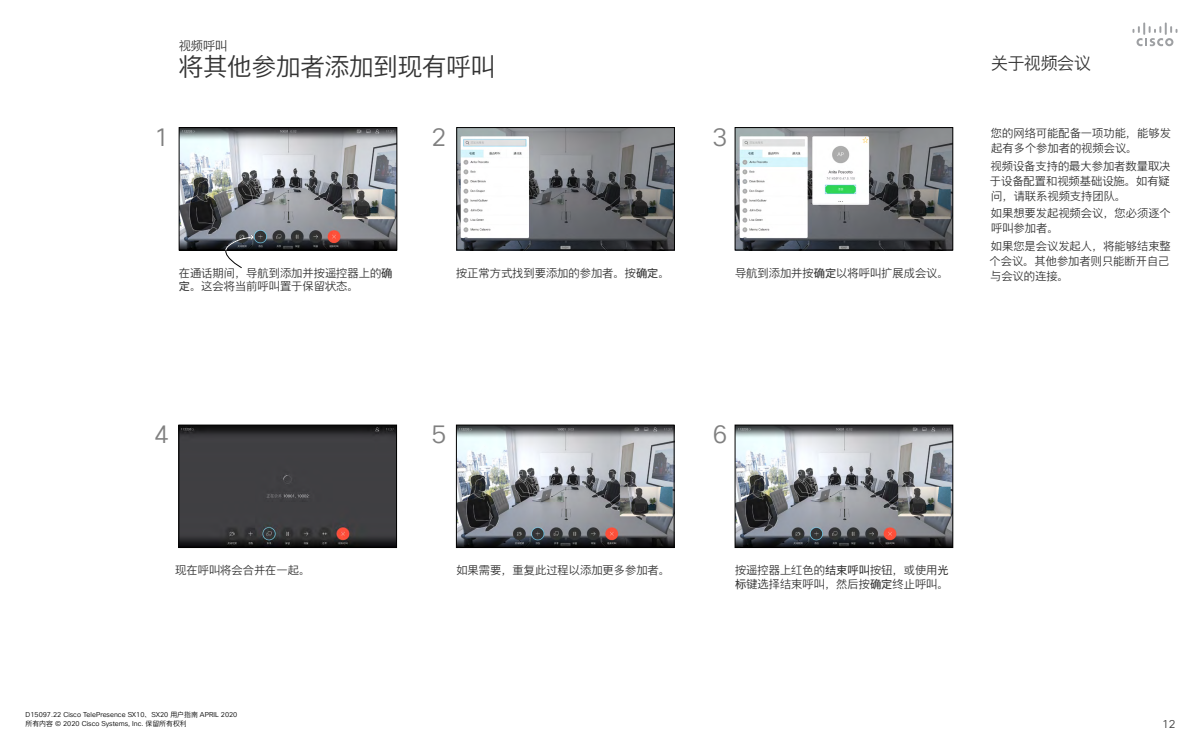
<style>
.page{position:relative;width:1200px;height:750px;background:#fff}
.page>*{position:absolute;margin:0;border:0;box-sizing:border-box;transform-origin:0 0}
.t1{font:25px "Cisco Sans CHS Light";color:#808080}
.Subhead1{font:24.31px "Cisco Sans CHS Light";color:#333}
.Right_Column_About_h{font:16.88px "Cisco Sans CHS Light";letter-spacing:-.01em;color:#333}
.Small_chapter_runnin{font:12.19px "Cisco Sans CHS Light";color:#333}
.CartoonAnnotation{font:11.25px/13.5px "Cisco Sans CHS Light";color:#333}
.Body{font:11.25px/15px "Cisco Sans CHS Light";color:#333}
.t2{font:11.25px "Cisco Sans CHS Light";color:#3d3d3d}
.t3{font:6.88px/8.2px "Cisco Sans CHS Light";color:#000}
.s1{font-family:"Cisco Sans CHS"}
</style>
<div class="page">
<svg style="left:1132px;top:22px;width:46px;height:24px"></svg>
<img style="left:181px;top:129px;width:214px;height:119px">
<div style="left:179px;top:127px;width:218px;height:123px;border:1px solid #000"></div>
<img style="left:458px;top:427px;width:214px;height:119px">
<div style="left:456px;top:425px;width:218px;height:123px;border:1px solid #000"></div>
<img style="left:181px;top:427px;width:214px;height:119px">
<div style="left:179px;top:425px;width:218px;height:123px;border:1px solid #000"></div>
<img style="left:459px;top:129px;width:214px;height:119px">
<div style="left:457px;top:127px;width:218px;height:123px;border:1px solid #000"></div>
<img style="left:737px;top:129px;width:214px;height:119px">
<div style="left:735px;top:127px;width:218px;height:123px;border:1px solid #000"></div>
<img style="left:737px;top:427px;width:214px;height:119px">
<div style="left:735px;top:425px;width:218px;height:123px;border:1px solid #000"></div>
<svg style="left:218px;top:234px;width:36px;height:34px"></svg>
<h2 class="Small_chapter_runnin" style="left:179px;top:38px;width:50px">视频呼叫</h2>
<h1 class="Subhead1" style="left:179px;top:51px;width:318px">将其他参加者添加到现有呼叫</h1>
<p class="t1" style="left:154px;top:121px;width:17px">1</p>
<p class="t1" style="left:432px;top:121px;width:16px">2</p>
<p class="t1" style="left:713px;top:121px;width:16px">3</p>
<p class="CartoonAnnotation" style="left:179px;top:266px;width:215px">在通话期间，导航到添加并按遥控器上的<span class="s1">确定</span>。这会将当前呼叫置于保留状态。</p>
<p class="CartoonAnnotation" style="left:456px;top:266px;width:215px">按正常方式找到要添加的参加者。按<span class="s1">确定</span>。</p>
<p class="CartoonAnnotation" style="left:735px;top:266px;width:215px">导航到添加并按<span class="s1">确定</span>以将呼叫扩展成会议。</p>
<h2 class="Right_Column_About_h" style="left:991px;top:52px;width:101px">关于视频会议</h2>
<p class="Body" style="left:991px;top:125px;width:181px">您的网络可能配备一项功能，能够发起有多个参加者的视频会议。</p>
<p class="Body" style="left:990px;top:158px;width:182px;text-align:justify">视频设备支持的最大参加者数量取决于设备配置和视频基础设施。如有疑问，请联系视频支持团队。</p>
<p class="Body" style="left:991px;top:206px;width:181px">如果想要发起视频会议，您必须逐个呼叫参加者。</p>
<p class="Body" style="left:990px;top:238px;width:183px">如果您是会议发起人，将能够结束整个会议。其他参加者则只能断开自己与会议的连接。</p>
<p class="t1" style="left:154px;top:418px;width:17px">4</p>
<p class="t1" style="left:432px;top:418px;width:16px">5</p>
<p class="t1" style="left:713px;top:418px;width:16px">6</p>
<p class="CartoonAnnotation" style="left:175px;top:564px;width:136px">现在呼叫将会合并在一起。</p>
<p class="t3" style="left:26px;top:711px;width:213px">D15097.22 Cisco TelePresence SX10、SX20 用户指南 APRIL 2020所有内容 © 2020 Cisco Systems, Inc. 保留所有权利</p>
<p class="CartoonAnnotation" style="left:456px;top:564px;width:215px">如果需要，重复此过程以添加更多参加者。</p>
<p class="CartoonAnnotation" style="left:735px;top:564px;width:215px">按遥控器上红色的<span class="s1">结束呼叫</span>按钮，或使用<span class="s1">光标</span>键选择结束呼叫，然后按<span class="s1">确定</span>终止呼叫。</p>
<p class="t2" style="left:1162px;top:716px;width:15px">12</p>
</div>
